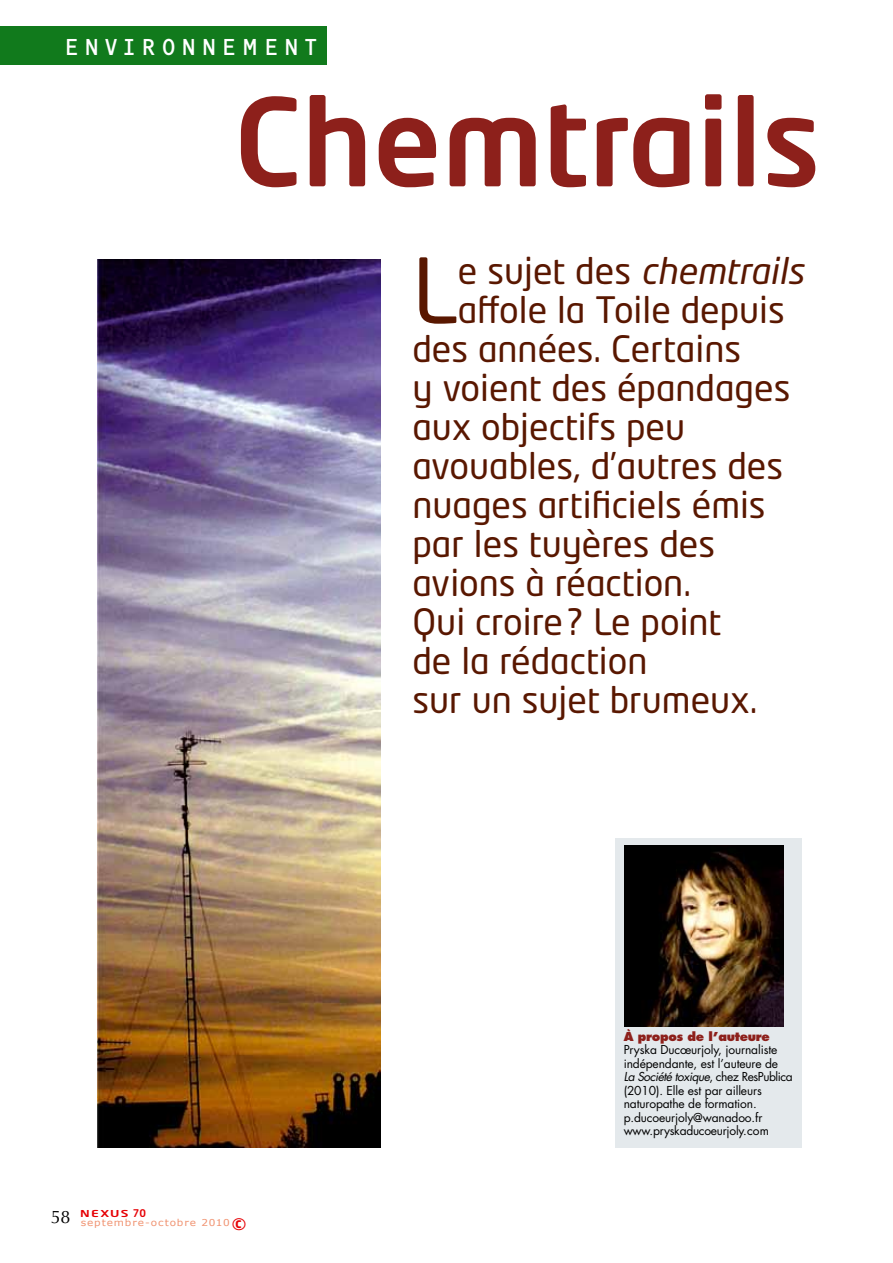
<style>
.page{position:relative;width:893px;height:1263px;background:#fff}
.page>*{position:absolute;margin:0;border:0;box-sizing:border-box;transform-origin:0 0}
.t1{font:500 120px "Neo Tech Std";color:#8d201b}
.t2{font:88.5px "Neo Tech Std";color:#591700}
.t3{font:36px "Neo Tech Std";color:#591700}
.t4{font:italic 36px "Neo Tech Std";color:#591700}
.t5{font:24px "OCRF";letter-spacing:.2em;color:#fff}
.t6{font:12px/13.5px "Futura Std";letter-spacing:-.01em;color:#000}
.t7{font:800 12px "Futura Std";letter-spacing:-.025em;color:#8d201b}
.t8{font:9.45px "Verdana";letter-spacing:.085em;color:#f09371;scale:1.11 1}
.t9{font:500 9.45px "Neo Sans Std";letter-spacing:.1em;color:#e60005;scale:1.43 1}
.s1{font-style:normal}
.s2{font-size:10.5px}
.s3{font-family:"Neo Sans Std";font-weight:700;font-size:18.15px;color:#e60005}
.s4{font-style:italic}
</style>
<div class="page">
<div style="left:0;top:26px;width:326px;height:38px;background:#117a1c"></div>
<img style="left:98px;top:259px;width:282px;height:889px">
<div style="left:615px;top:838px;width:187px;height:310px;background:#e4e9ec"></div>
<img style="left:624px;top:845px;width:160px;height:182px">
<p class="t5" style="left:64px;top:32px;width:255px">ENVIRONNEMENT</p>
<h1 class="t1" style="left:234px;top:66px;width:588px">Chemtrails</h1>
<h2 class="t2" style="left:412px;top:236px;width:47px">L</h2>
<p class="t4" style="left:458px;top:249px;width:348px"><span class="s1">e sujet des</span> chemtrails</p>
<p class="t3" style="left:458px;top:288px;width:328px">affole la Toile depuis</p>
<p class="t3" style="left:412px;top:327px;width:330px">des années. Certains</p>
<p class="t3" style="left:412px;top:366px;width:379px">y voient des épandages</p>
<p class="t3" style="left:412px;top:405px;width:274px">aux objectifs peu</p>
<p class="t3" style="left:412px;top:444px;width:372px">avouables, d’autres des</p>
<p class="t3" style="left:412px;top:483px;width:355px">nuages artificiels émis</p>
<p class="t3" style="left:412px;top:522px;width:304px">par les tuyères des</p>
<p class="t3" style="left:412px;top:561px;width:280px">avions à réaction.</p>
<p class="t3" style="left:412px;top:600px;width:310px">Qui croire? Le point</p>
<p class="t3" style="left:412px;top:639px;width:236px">de la rédaction</p>
<p class="t3" style="left:412px;top:678px;width:346px">sur un sujet brumeux.</p>
<p class="t9" style="left:80px;top:1208px;width:47px">NEXUS <span class="s2">70</span></p>
<p class="t8" style="left:51px;top:1216px;width:178px"><sup>58</sup> septembre-octobre 2010<span class="s3">©</span></p>
<p class="t7" style="left:624px;top:1029px;width:148px">À propos de l’auteure</p>
<p class="t6" style="left:624px;top:1043px;width:170px">Pryska Ducœurjoly, journaliste indépendante, est l’auteure de<br><span class="s4">La Société toxique</span>, chez ResPublica (2010). Elle est par ailleurs naturopathe de formation. p.ducoeurjoly@wanadoo.fr www.pryskaducoeurjoly.com</p>
</div>
